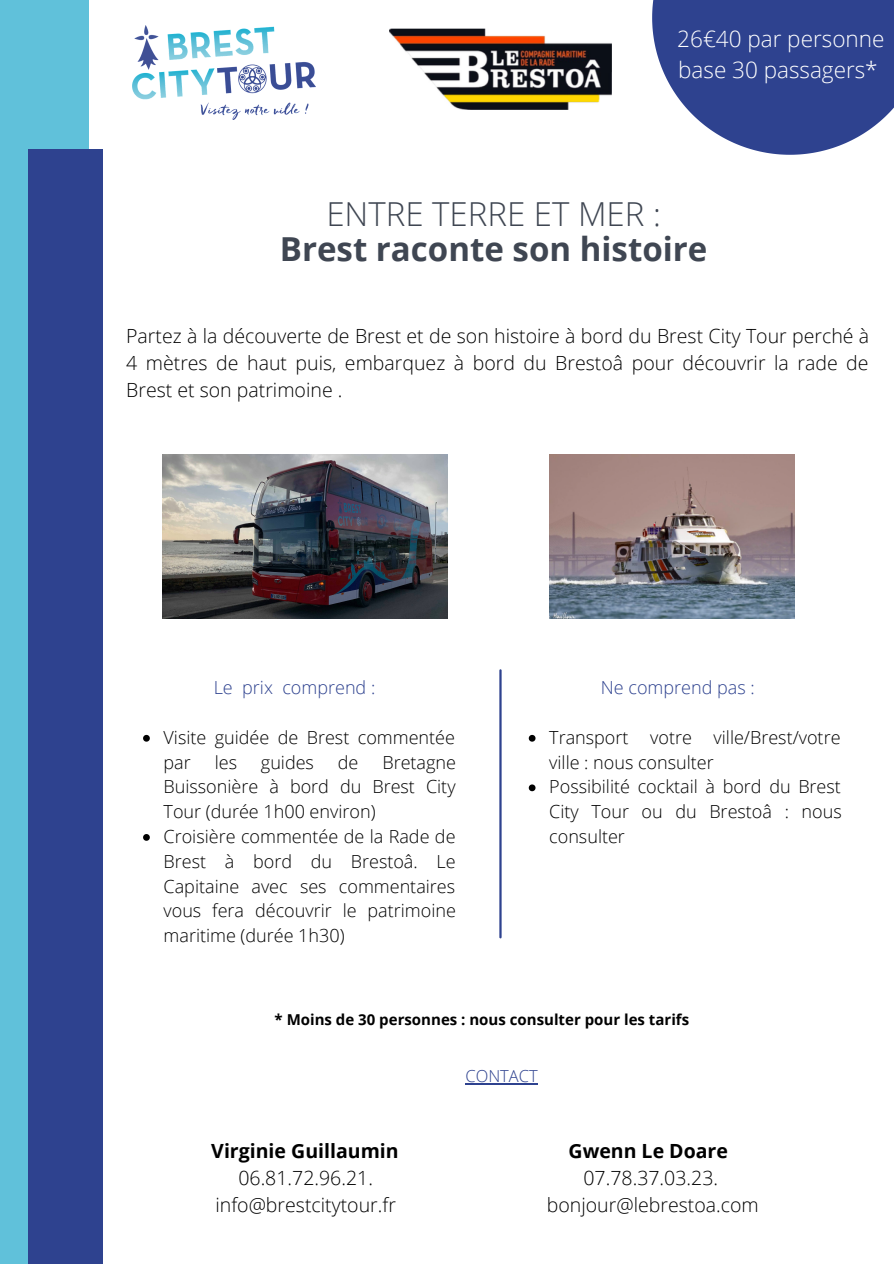
<style>
.page{position:relative;width:894px;height:1264px;background:#fff}
.page>*{position:absolute;margin:0;border:0;box-sizing:border-box;transform-origin:0 0}
.t1{font:700 33px "Open Sans";color:#3f4652}
.t2{font:300 33px "Open Sans";color:#3f4652}
.t3{font:300 22.5px/31.5px "Open Sans";color:#fff}
.t4{font:300 19.5px/27px "Open Sans";color:#000;text-align:justify}
.t5{font:700 19.5px "Open Sans";color:#000}
.t6{font:300 18px/24.8px "Open Sans";color:#000;text-align:justify}
.t7{font:300 18px "Open Sans";color:#2e428f}
.t8{font:300 16.5px "Open Sans";color:#2e428f}
.t9{font:700 15px "Open Sans";color:#000}
</style>
<div class="page">
<img style="left:133px;top:26px;width:182px;height:93px">
<div style="left:0;top:0;width:88px;height:1263px;background:#60c1da"></div>
<div style="left:29px;top:150px;width:74px;height:1113px;background:#2e428f"></div>
<svg style="left:652px;top:0;width:241px;height:155px;background:#4d5e9f"></svg>
<img style="left:162px;top:454px;width:285px;height:165px">
<hr style="left:499px;top:670px;width:2px;height:267px;background:#2e428f">
<img style="left:389px;top:28px;width:223px;height:82px">
<img style="left:549px;top:454px;width:244px;height:165px">
<svg style="left:143px;top:735px;width:7px;height:6px"></svg>
<svg style="left:143px;top:834px;width:7px;height:6px"></svg>
<svg style="left:528px;top:735px;width:7px;height:6px"></svg>
<svg style="left:528px;top:784px;width:7px;height:7px"></svg>
<hr style="left:465px;top:1083px;width:72px;height:1px;background:#2e428f">
<p class="t3" style="left:677px;top:22px;width:208px">26€40 par personne base 30 passagers*</p>
<p class="t2" style="left:326px;top:191px;width:336px">ENTRE TERRE ET MER :</p>
<p class="t1" style="left:280px;top:226px;width:429px">Brest raconte son histoire</p>
<p class="t4" style="left:126px;top:322px;width:744px">Partez à la découverte de Brest et de son histoire à bord du Brest City Tour perché à 4 mètres de haut puis, embarquez à bord du Brestoâ pour découvrir la rade de Brest et son patrimoine .</p>
<p class="t7" style="left:214px;top:675px;width:163px">Le prix comprend :</p>
<p class="t6" style="left:163px;top:724px;width:293px">Visite guidée de Brest commentée par</p>
<p class="t6" style="left:215px;top:749px;width:24px">les</p>
<p class="t6" style="left:261px;top:749px;width:55px">guides</p>
<p class="t6" style="left:338px;top:749px;width:22px">de</p>
<p class="t6" style="left:163px;top:749px;width:294px;text-indent:219px">Bretagne Buissonière à bord du Brest City Tour (durée 1h00 environ)</p>
<p class="t6" style="left:163px;top:823px;width:294px">Croisière commentée de la Rade de Brest à bord du Brestoâ. Le Capitaine avec ses commentaires vous fera découvrir le patrimoine maritime (durée 1h30)</p>
<p class="t7" style="left:600px;top:675px;width:155px">Ne comprend pas :</p>
<p class="t6" style="left:549px;top:724px;width:293px">Transport votre ville/Brest/votre ville : nous consulter</p>
<p class="t6" style="left:549px;top:774px;width:294px">Possibilité cocktail à bord du Brest City Tour ou du Brestoâ : nous consulter</p>
<p class="t9" style="left:274px;top:1009px;width:416px">* Moins de 30 personnes : nous consulter pour les tarifs</p>
<p class="t5" style="left:211px;top:1137px;width:189px">Virginie Guillaumin</p>
<p class="t4" style="left:238px;top:1164px;width:136px">06.81.72.96.21.</p>
<p class="t4" style="left:215px;top:1191px;width:182px">info@brestcitytour.fr</p>
<p class="t8" style="left:465px;top:1064px;width:74px">CONTACT</p>
<p class="t5" style="left:568px;top:1137px;width:161px">Gwenn Le Doare</p>
<p class="t4" style="left:583px;top:1164px;width:136px">07.78.37.03.23.</p>
<p class="t4" style="left:546px;top:1191px;width:213px">bonjour@lebrestoa.com</p>
</div>
